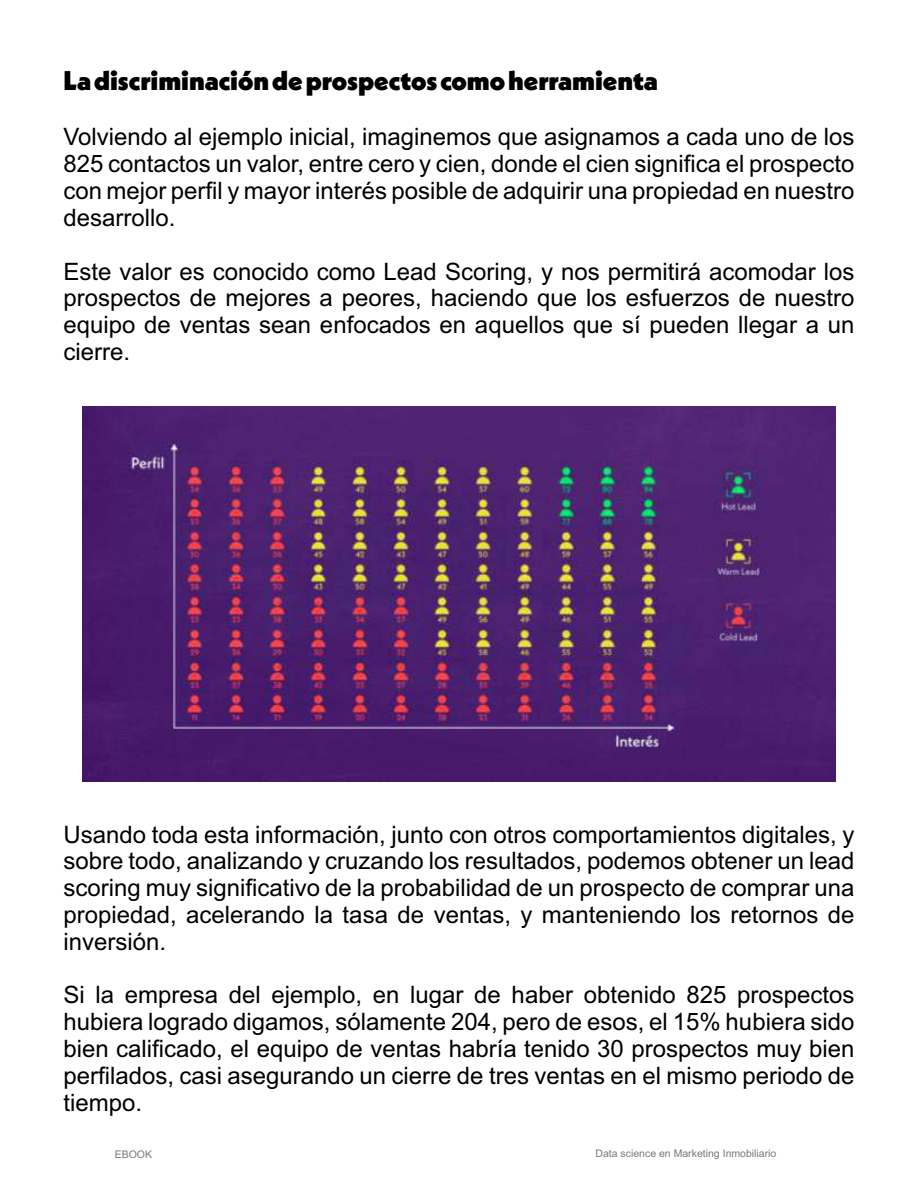
<style>
.page{position:relative;width:918px;height:1188px;background:#fff}
.page>*{position:absolute;margin:0;border:0;box-sizing:border-box;transform-origin:0 0}
.t1{font:900 27px "Neue Kabel";color:#000}
.t2{font:24px/26.8px "Arial";color:#000;text-align:justify}
.t3{font:10.5px "Arial";color:#7a7a7a}
</style>
<div class="page">
<img style="left:82px;top:406px;width:754px;height:376px">
<p class="t1" style="left:63px;top:69px;width:596px">La discriminación de prospectos como herramienta</p>
<p class="t2" style="left:63px;top:126px;width:793px">Volviendo al ejemplo inicial, imaginemos que asignamos a cada uno de los 825 contactos un valor, entre cero y cien, donde el cien significa el prospecto con mejor perfil y mayor interés posible de adquirir una propiedad en nuestro desarrollo.</p>
<p class="t2" style="left:63px;top:260px;width:793px">Este valor es conocido como Lead Scoring, y nos permitirá acomodar los prospectos de mejores a peores, haciendo que los esfuerzos de nuestro equipo de ventas sean enfocados en aquellos que sí pueden llegar a un cierre.</p>
<p class="t2" style="left:63px;top:823px;width:793px">Usando toda esta información, junto con otros comportamientos digitales, y sobre todo, analizando y cruzando los resultados, podemos obtener un lead scoring muy significativo de la probabilidad de un prospecto de comprar una propiedad, acelerando la tasa de ventas, y manteniendo los retornos de inversión.</p>
<p class="t2" style="left:63px;top:984px;width:793px">Si la empresa del ejemplo, en lugar de haber obtenido 825 prospectos hubiera logrado digamos, sólamente 204, pero de esos, el 15% hubiera sido bien calificado, el equipo de ventas habría tenido 30 prospectos muy bien perfilados, casi asegurando un cierre de tres ventas en el mismo periodo de tiempo.</p>
<p class="t3" style="left:115px;top:1150px;width:39px">EBOOK</p>
<p class="t3" style="left:596px;top:1149px;width:182px">Data science en Marketing Inmobiliario</p>
</div>
